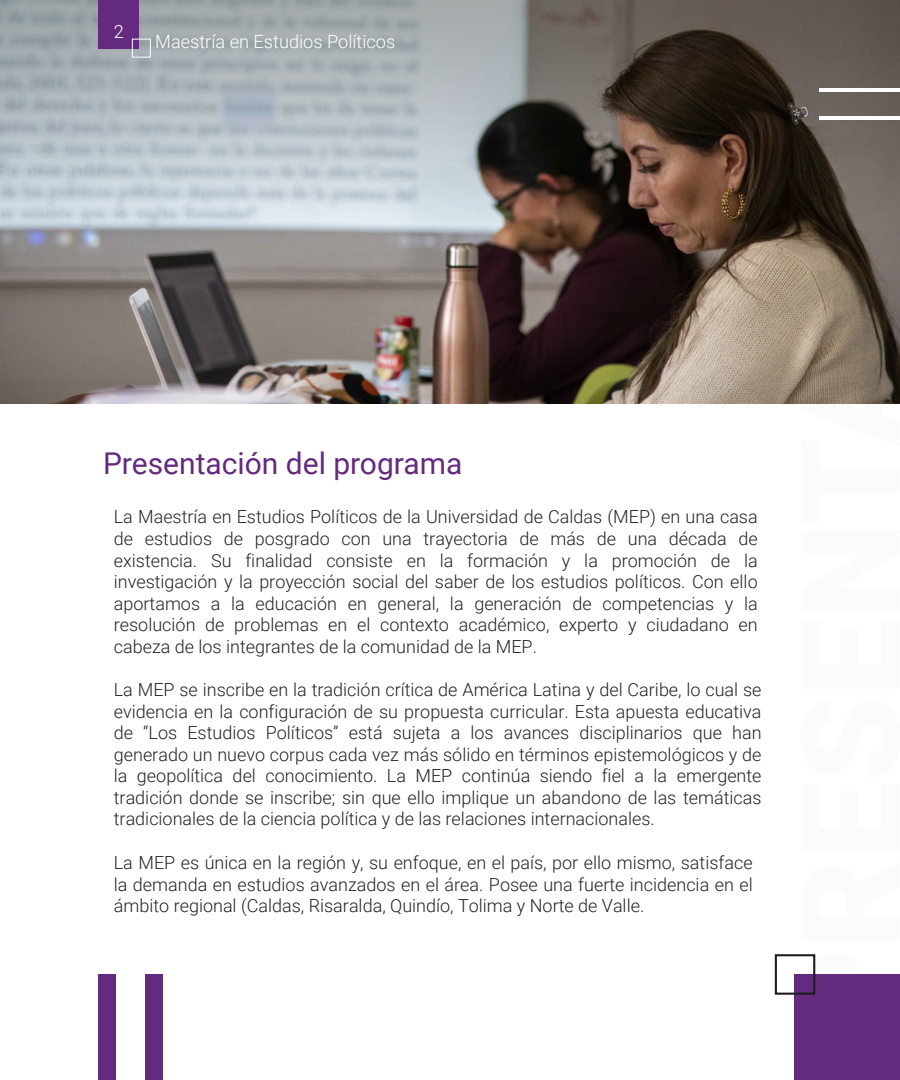
<style>
.page{position:relative;width:900px;height:1080px;background:#fff}
.page>*{position:absolute;margin:0;border:0;box-sizing:border-box;transform-origin:0 0}
.t1{font:30px "Roboto";color:#642a80}
.t2{font:300 18.2px "Roboto";color:#fff}
.t3{font:300 18px/21.6px "Roboto";color:#232323;text-align:justify}
</style>
<div class="page">
<img style="left:0;top:243px;width:900px;height:160px">
<svg style="left:0;top:0;width:900px;height:243px;background:#8b8b8a"></svg>
<svg style="left:800px;top:268px;width:100px;height:136px;background:#7b6d5c"></svg>
<svg style="left:802px;top:232px;width:97px;height:23px;background:#5b5044"></svg>
<svg style="left:776px;top:133px;width:124px;height:85px;background:#4b433c"></svg>
<svg style="left:802px;top:39px;width:97px;height:82px;background:#655e57"></svg>
<hr style="left:819px;top:88px;width:81px;height:4px;background:#fff">
<hr style="left:819px;top:116px;width:81px;height:4px;background:#fff">
<div style="left:98px;top:0;width:41px;height:48px;background:#642a80"></div>
<div style="left:132px;top:39px;width:19px;height:18px;border:1px solid #fff"></div>
<div style="left:794px;top:974px;width:106px;height:106px;background:#642a80"></div>
<div style="left:775px;top:954px;width:40px;height:41px;border:2px solid #1e1e1e"></div>
<div style="left:98px;top:974px;width:18px;height:106px;background:#642a80"></div>
<div style="left:145px;top:974px;width:18px;height:106px;background:#642a80"></div>
<p class="t2" style="left:114px;top:19px;width:12px">2</p>
<p class="t2" style="left:155px;top:29px;width:242px">Maestría en Estudios Políticos</p>
<h1 class="t1" style="left:103px;top:442px;width:361px">Presentación del programa</h1>
<p class="t3" style="left:114px;top:505px;width:645px">La Maestría en Estudios Políticos de la Universidad de Caldas (MEP) en una casa de estudios de posgrado con una trayectoria de más de una década de existencia. Su finalidad consiste en la formación y la promoción de la investigación y la proyección social del saber de los estudios políticos. Con ello aportamos a la educación en general, la generación de competencias y la resolución de problemas en el contexto académico, experto y ciudadano en cabeza de los integrantes de la comunidad de la MEP.</p>
<p class="t3" style="left:114px;top:678px;width:649px">La MEP se inscribe en la tradición crítica de América Latina y del Caribe, lo cual se evidencia en la configuración de su propuesta curricular. Esta apuesta educativa de “Los Estudios Políticos” está sujeta a los avances disciplinarios que han generado un nuevo corpus cada vez más sólido en términos epistemológicos y de la geopolítica del conocimiento. La MEP continúa siendo fiel a la emergente tradición donde se inscribe; sin que ello implique un abandono de las temáticas tradicionales de la ciencia política y de las relaciones internacionales.</p>
<p class="t3" style="left:114px;top:851px;width:640px">La MEP es única en la región y, su enfoque, en el país, por ello mismo, satisface la demanda en estudios avanzados en el área. Posee una fuerte incidencia en el ámbito regional (Caldas, Risaralda, Quindío, Tolima y Norte de Valle.</p>
</div>
